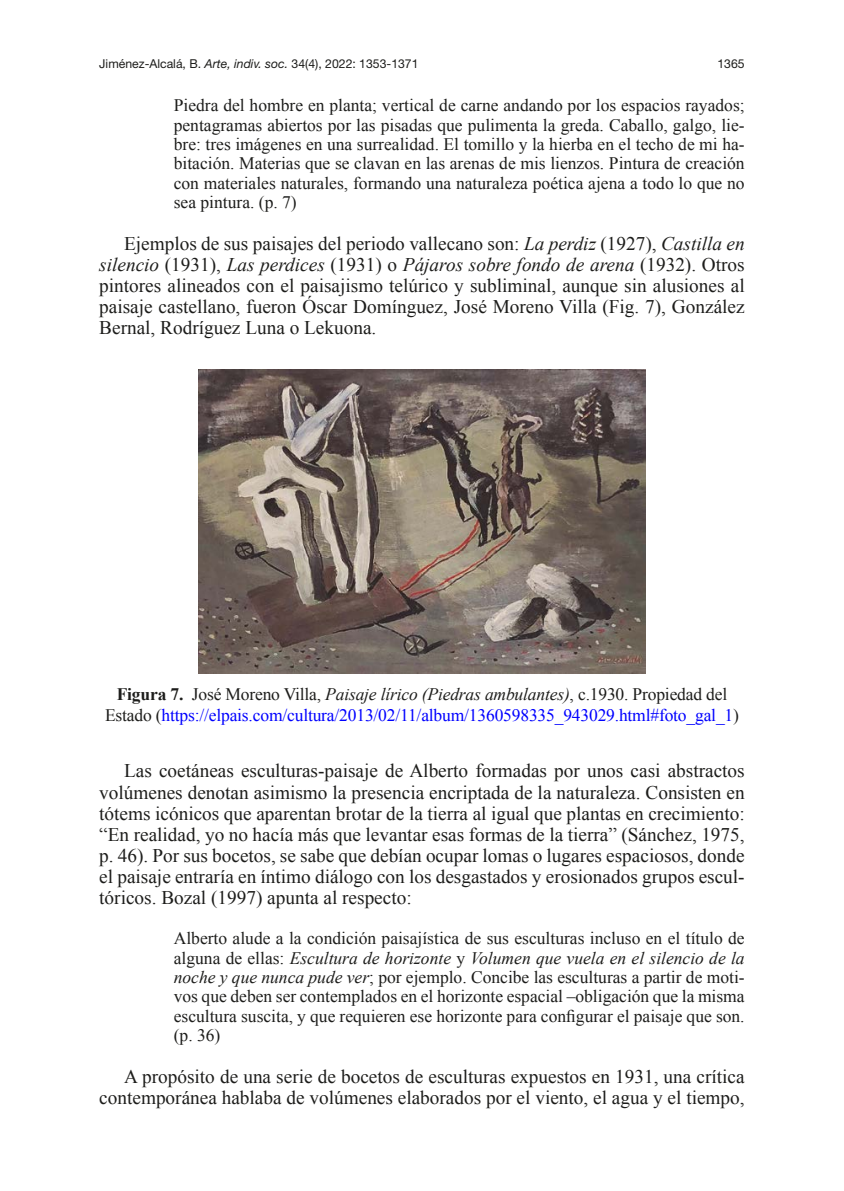
<style>
.page{position:relative;width:844px;height:1191px;background:#fff}
.page>*{position:absolute;margin:0;border:0;box-sizing:border-box;transform-origin:0 0}
._01_Texto_General{font:19.25px/21px "Times New Roman";color:#1d1d1b;text-align:justify}
._01-2_Texto_citas{font:17.5px/19.2px "Times New Roman";color:#1d1d1b;text-align:justify}
._08_Pie_de_figuras{font:17.5px/21px "Times New Roman";letter-spacing:-.01em;color:#00f;text-align:center}
.t1{font:12.25px "Helvetica Neue LT Std";color:#1d1d1b}
.s1{font-style:italic}
.s2{font-weight:700;color:#1d1d1b}
.s3{color:#1d1d1b}
.s4{font-style:italic;color:#1d1d1b}
</style>
<div class="page">
<img style="left:198px;top:370px;width:447px;height:304px">
<p class="t1" style="left:99px;top:57px;width:321px">Jiménez-Alcalá, B. <span class="s1">Arte, indiv. soc.</span> 34(4), 2022: 1353-1371</p>
<p class="t1" style="left:717px;top:57px;width:29px">1365</p>
<p class="_01-2_Texto_citas" style="left:174px;top:96px;width:572px">Piedra del hombre en planta; vertical de carne andando por los espacios rayados; pentagramas abiertos por las pisadas que pulimenta la greda. Caballo, galgo, lie&shy;bre: tres imágenes en una surrealidad. El tomillo y la hierba en el techo de mi ha&shy;bitación. Materias que se clavan en las arenas de mis lienzos. Pintura de creación con materiales naturales, formando una naturaleza poética ajena a todo lo que no sea pintura. (p. 7)</p>
<p class="_01_Texto_General" style="left:99px;top:233px;width:646px;text-indent:25px">Ejemplos de sus paisajes del periodo vallecano son: <span class="s1">La perdiz</span> (1927), <span class="s1">Castilla en silencio</span> (1931), <span class="s1">Las perdices</span> (1931) o <span class="s1">Pájaros sobre fondo de arena</span> (1932). Otros pintores alineados con el paisajismo telúrico y subliminal, aunque sin alusiones al paisaje castellano, fueron Óscar Domínguez, José Moreno Villa (Fig. 7), González Bernal, Rodríguez Luna o Lekuona.</p>
<p class="_08_Pie_de_figuras" style="left:105px;top:683px;width:635px"><span class="s2">Figura 7.</span> <span class="s3">José Moreno Villa,</span> <span class="s4">Paisaje lírico (Piedras ambulantes)</span><span class="s3">, c.1930. Propiedad del<br>Estado (</span>https://elpais.com/cultura/2013/02/11/album/1360598335_943029.html#foto_gal_1<span class="s3">)</span></p>
<p class="_01_Texto_General" style="left:99px;top:760px;width:646px;text-indent:25px">Las coetáneas esculturas-paisaje de Alberto formadas por unos casi abstractos volúmenes denotan asimismo la presencia encriptada de la naturaleza. Consisten en tótems icónicos que aparentan brotar de la tierra al igual que plantas en crecimiento: “En realidad, yo no hacía más que levantar esas formas de la tierra” (Sánchez, 1975, p. 46). Por sus bocetos, se sabe que debían ocupar lomas o lugares espaciosos, donde el paisaje entraría en íntimo diálogo con los desgastados y erosionados grupos escul&shy;tóricos. Bozal (1997) apunta al respecto:</p>
<p class="_01-2_Texto_citas" style="left:174px;top:928px;width:572px">Alberto alude a la condición paisajística de sus esculturas incluso en el título de alguna de ellas: <span class="s1">Escultura de horizonte</span> y <span class="s1">Volumen que vuela en el silencio de la noche y que nunca pude ver</span>; por ejemplo. Concibe las esculturas a partir de moti&shy;vos que deben ser contemplados en el horizonte espacial –obligación que la misma escultura suscita, y que requieren ese horizonte para configurar el paisaje que son. (p. 36)</p>
<p class="_01_Texto_General" style="left:99px;top:1065px;width:646px;text-align:right">A propósito de una serie de bocetos de esculturas expuestos en 1931, una crítica contemporánea hablaba de volúmenes elaborados por el viento, el agua y el tiempo,</p>
</div>
